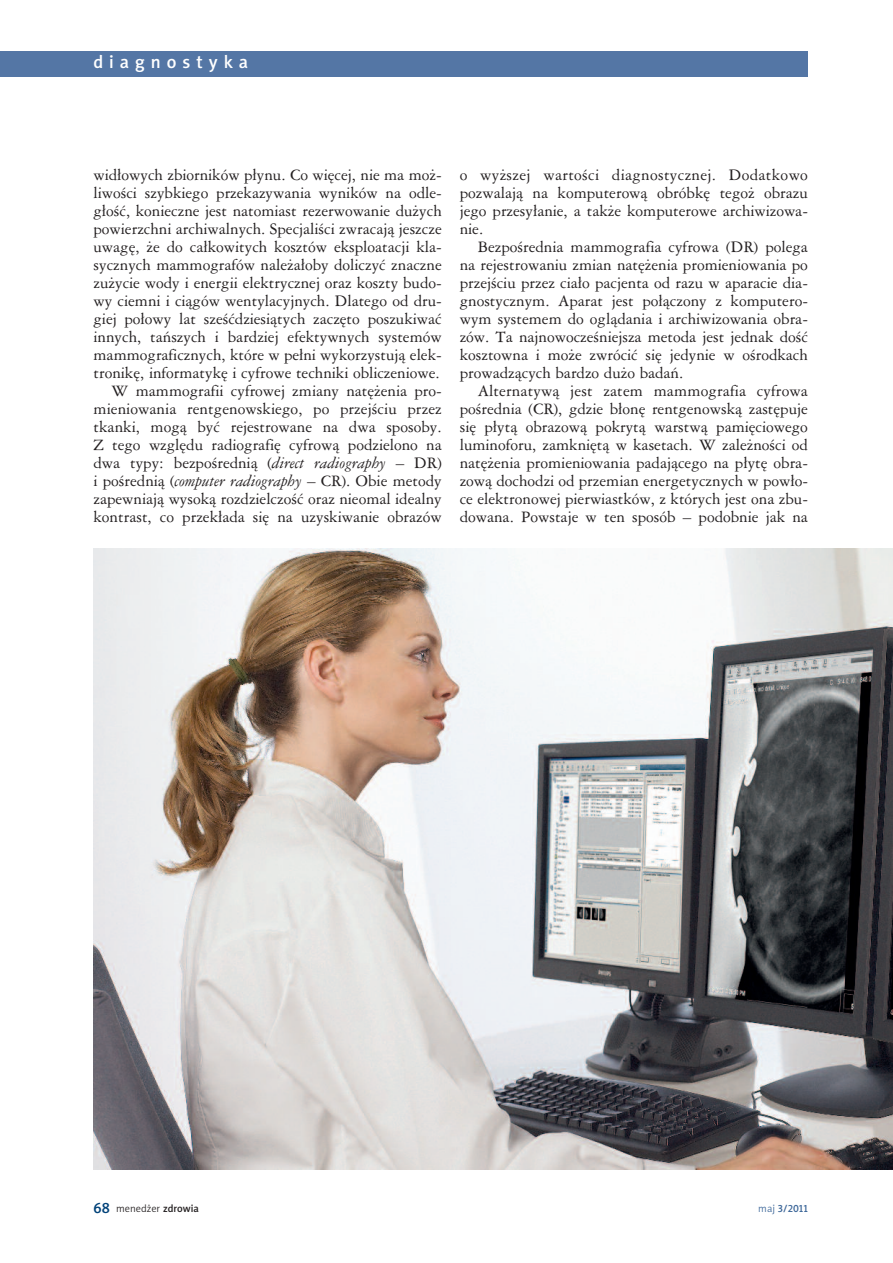
<style>
.page{position:relative;width:893px;height:1263px;background:#fff}
.page>*{position:absolute;margin:0;border:0;box-sizing:border-box;transform-origin:0 0}
.t1{font:18px "Naomi Sans EFNPS Medium";letter-spacing:.335em;color:#fff}
.t2{font:15px/18px "Ameri Garmnd PL";color:#231f20;text-align:justify}
.t3{font:10.5px "Naomi Sans EFNPS Light";color:#231f20}
.t4{font:10.5px "Naomi Sans EFNPS Medium";color:#3d6799}
.s1{font-style:italic}
.s2{font-family:"Naomi Sans EFNPS Medium";font-size:15px;color:#004279}
.s3{font-family:"Naomi Sans EFNPS Medium"}
.s4{font-family:"Naomi Sans EFNPS Light"}
</style>
<div class="page">
<div style="left:0;top:51px;width:808px;height:26px;background:#5476a5"></div>
<img style="left:94px;top:549px;width:799px;height:620px">
<p class="t1" style="left:94px;top:55px;width:156px">diagnostyka</p>
<p class="t2" style="left:94px;top:166px;width:350px;text-align:right">widłowych zbiorników płynu. Co więcej, nie ma moż&shy;liwości szybkiego przekazywania wyników na odle&shy;głość, konieczne jest natomiast rezerwowanie dużych powierzchni archiwalnych. Specjaliści zwracają jeszcze uwagę, że do całkowitych kosztów eksploatacji kla&shy;sycznych mammografów należałoby doliczyć znaczne zużycie wody i energii elektrycznej oraz koszty budo&shy;wy ciemni i ciągów wentylacyjnych. Dlatego od dru&shy;giej połowy lat sześćdziesiątych zaczęto poszukiwać innych, tańszych i bardziej efektywnych systemów mammograficznych, które w pełni wykorzystują elek&shy;tronikę, informatykę i cyfrowe techniki obliczeniowe.<br>W mammografii cyfrowej zmiany natężenia pro&shy;mieniowania rentgenowskiego, po przejściu przez tkanki, mogą być rejestrowane na dwa sposoby.<br>Z tego względu radiografię cyfrową podzielono na dwa typy: bezpośrednią (<span class="s1">direct radiography</span> – DR) i pośrednią (<span class="s1">computer radiography</span> – CR). Obie metody zapewniają wysoką rozdzielczość oraz nieomal idealny kontrast, co przekłada się na uzyskiwanie obrazów</p>
<p class="t2" style="left:460px;top:166px;width:350px">o wyższej wartości diagnostycznej. Dodatkowo pozwalają na komputerową obróbkę tegoż obrazu jego przesyłanie, a także komputerowe archiwizowa&shy;nie.</p>
<p class="t2" style="left:460px;top:238px;width:350px;text-indent:18px">Bezpośrednia mammografia cyfrowa (DR) polega na rejestrowaniu zmian natężenia promieniowania po przejściu przez ciało pacjenta od razu w aparacie dia&shy;gnostycznym. Aparat jest połączony z komputero&shy;wym systemem do oglądania i archiwizowania obra&shy;zów. Ta najnowocześniejsza metoda jest jednak dość kosztowna i może zwrócić się jedynie w ośrodkach prowadzących bardzo dużo badań.</p>
<p class="t2" style="left:460px;top:382px;width:350px;text-indent:18px">Alternatywą jest zatem mammografia cyfrowa pośrednia (CR), gdzie błonę rentgenowską zastępuje się płytą obrazową pokrytą warstwą pamięciowego luminoforu, zamkniętą w kasetach. W zależności od natężenia promieniowania padającego na płytę obra&shy;zową dochodzi od przemian energetycznych w powło&shy;ce elektronowej pierwiastków, z których jest ona zbu&shy;dowana. Powstaje w ten sposób – podobnie jak na</p>
<p class="t3" style="left:94px;top:1204px;width:107px"><span class="s2">68</span> menedżer <span class="s3">zdrowia</span></p>
<p class="t4" style="left:758px;top:1204px;width:51px"><span class="s4">maj</span> 3/2011</p>
</div>
